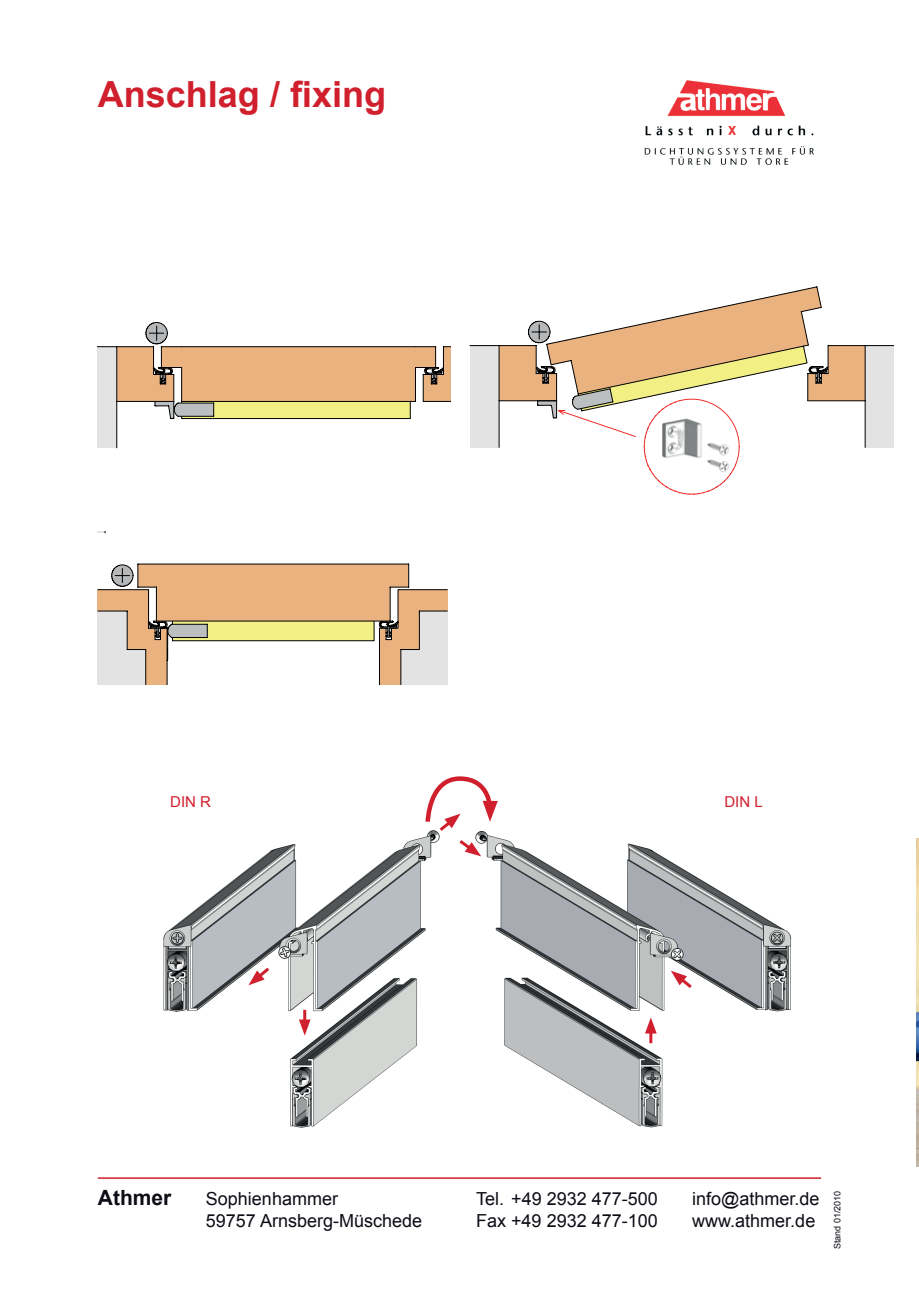
<style>
.page{position:relative;width:919px;height:1289px;background:#fff}
.page>*{position:absolute;margin:0;border:0;box-sizing:border-box;transform-origin:0 0}
.t1{font:700 36px "Arial";color:#d01f2d}
.t2{font:700 21px "Arial";color:#0e0c15}
.t3{font:18px "Arial";color:#0e0c15}
.t4{font:15px "Arial";color:#d01f2d}
.t5{font:9px "Arial";color:#0e0c15}
</style>
<div class="page">
<img style="left:916px;top:838px;width:2px;height:328px">
<img style="left:644px;top:80px;width:170px;height:85px">
<hr style="left:98px;top:1177px;width:723px;height:1px;background:#d01f2d">
<svg style="left:98px;top:322px;width:352px;height:126px"></svg>
<hr style="left:116px;top:401px;width:1px;height:47px;background:#000001">
<svg style="left:469px;top:286px;width:424px;height:209px"></svg>
<svg style="left:98px;top:531px;width:8px;height:2px"></svg>
<svg style="left:98px;top:563px;width:350px;height:121px"></svg>
<img style="left:163px;top:837px;width:629px;height:291px">
<hr style="left:303px;top:1009px;width:3px;height:16px;background:#d01f2d">
<svg style="left:299px;top:1019px;width:11px;height:16px"></svg>
<svg style="left:248px;top:964px;width:24px;height:21px"></svg>
<hr style="left:649px;top:1027px;width:3px;height:16px;background:#d01f2d">
<svg style="left:645px;top:1017px;width:11px;height:16px"></svg>
<svg style="left:670px;top:970px;width:25px;height:21px"></svg>
<svg style="left:423px;top:776px;width:74px;height:80px"></svg>
<h1 class="t1" style="left:98px;top:71px;width:290px">Anschlag / fixing</h1>
<p class="t4" style="left:170px;top:792px;width:42px">DIN R</p>
<p class="t4" style="left:724px;top:792px;width:40px">DIN L</p>
<p class="t2" style="left:98px;top:1183px;width:75px">Athmer</p>
<p class="t3" style="left:206px;top:1186px;width:134px">Sophienhammer</p>
<p class="t3" style="left:476px;top:1186px;width:183px">Tel. +49 2932 477-500</p>
<p class="t3" style="left:692px;top:1186px;width:129px">info@athmer.de</p>
<p class="t3" style="left:206px;top:1208px;width:218px">59757 Arnsberg-Müschede</p>
<p class="t3" style="left:476px;top:1208px;width:183px">Fax +49 2932 477-100</p>
<p class="t3" style="left:692px;top:1208px;width:125px">www.athmer.de</p>
<p class="t5" style="left:831px;top:1249px;width:60px;rotate:-90deg">Stand 01/2010</p>
</div>
